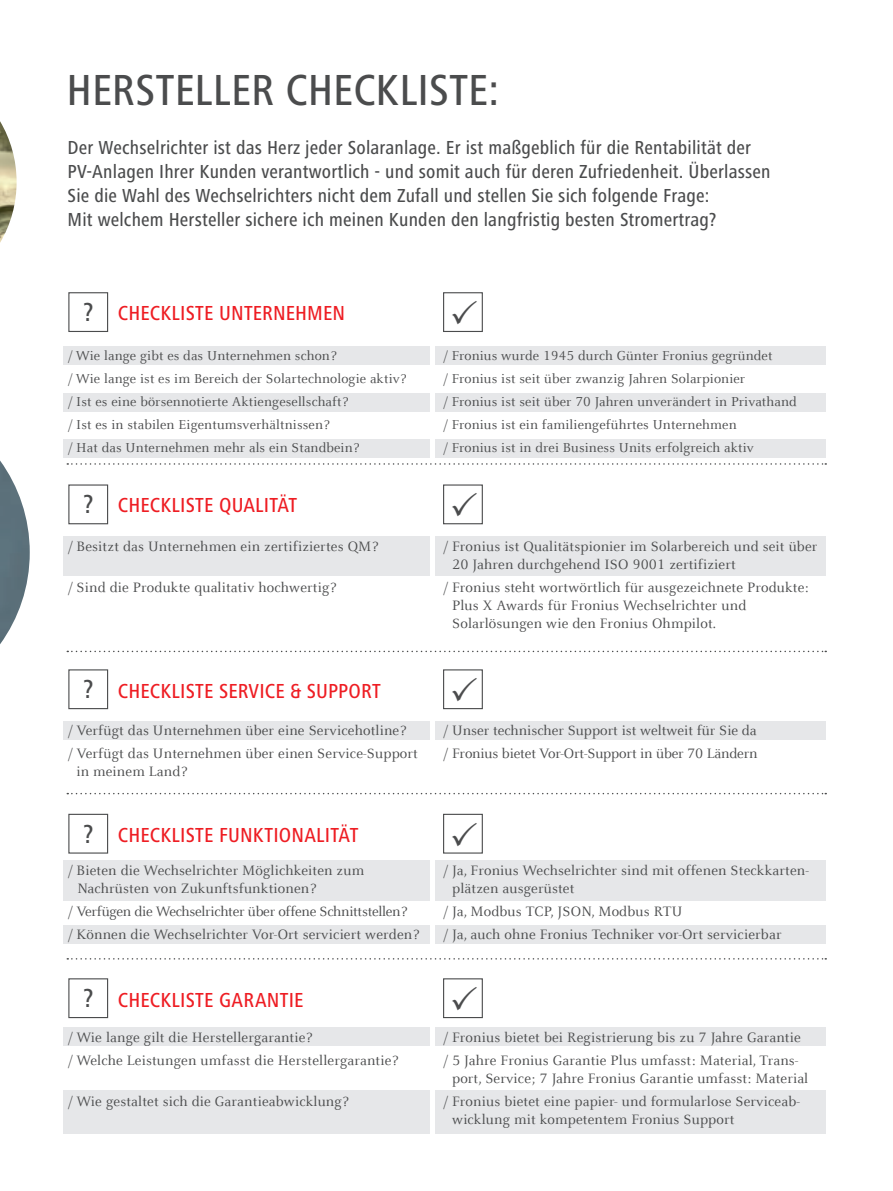
<style>
.page{position:relative;width:893px;height:1191px;background:#fff}
.page>*{position:absolute;margin:0;border:0;box-sizing:border-box;transform-origin:0 0}
.t1{font:500 condensed 45px "Frutiger Next LTW1 G";color:#4b4c4d}
.t2{font:500 condensed 21px "Frutiger Next LTW1 G";letter-spacing:.005em;color:#ee1d23}
.t3{font:500 condensed 19.5px/24px "Frutiger Next LTW1 G";letter-spacing:.01em;color:#4b4c4d}
.t4{font:15px/18px "Celeste Offc Pro";letter-spacing:.01em;color:#4b4c4d}
.t5{font:15px/23.1px "Celeste Offc Pro";letter-spacing:-.02em;color:#4b4c4d}
.t6{font:15px/23.1px "Celeste Offc Pro";letter-spacing:-.01em;color:#4b4c4d}
.t7{font:14.25px/23.1px "Celeste Offc Pro";letter-spacing:.01em;color:#4b4c4d}
.s1{font-size:27px;color:#4b4c4d}
</style>
<div class="page">
<img style="left:0;top:121px;width:17px;height:122px">
<img style="left:0;top:460px;width:30px;height:184px">
<div style="left:63px;top:720px;width:367px;height:19px;background:#e6e7e9"></div>
<div style="left:435px;top:720px;width:391px;height:19px;background:#e6e7e9"></div>
<div style="left:63px;top:536px;width:367px;height:40px;background:#e6e7e9"></div>
<div style="left:435px;top:536px;width:391px;height:40px;background:#e6e7e9"></div>
<div style="left:443px;top:292px;width:40px;height:40px;border:1px solid #4b4c4d"></div>
<div style="left:68px;top:292px;width:40px;height:40px;border:1px solid #4b4c4d"></div>
<svg style="left:67px;top:463px;width:759px;height:2px"></svg>
<div style="left:443px;top:484px;width:40px;height:40px;border:1px solid #4b4c4d"></div>
<div style="left:68px;top:484px;width:40px;height:40px;border:1px solid #4b4c4d"></div>
<svg style="left:67px;top:650px;width:759px;height:2px"></svg>
<div style="left:443px;top:669px;width:40px;height:40px;border:1px solid #4b4c4d"></div>
<div style="left:68px;top:669px;width:40px;height:40px;border:1px solid #4b4c4d"></div>
<div style="left:443px;top:813px;width:40px;height:40px;border:1px solid #4b4c4d"></div>
<div style="left:68px;top:813px;width:40px;height:40px;border:1px solid #4b4c4d"></div>
<svg style="left:67px;top:793px;width:759px;height:1px"></svg>
<div style="left:443px;top:978px;width:40px;height:40px;border:1px solid #4b4c4d"></div>
<div style="left:68px;top:978px;width:40px;height:40px;border:1px solid #4b4c4d"></div>
<svg style="left:67px;top:958px;width:759px;height:1px"></svg>
<div style="left:63px;top:346px;width:367px;height:19px;background:#e6e7e9"></div>
<div style="left:435px;top:346px;width:391px;height:19px;background:#e6e7e9"></div>
<div style="left:63px;top:393px;width:367px;height:19px;background:#e6e7e9"></div>
<div style="left:435px;top:393px;width:391px;height:19px;background:#e6e7e9"></div>
<div style="left:63px;top:438px;width:367px;height:19px;background:#e6e7e9"></div>
<div style="left:435px;top:438px;width:391px;height:19px;background:#e6e7e9"></div>
<div style="left:63px;top:860px;width:367px;height:40px;background:#e6e7e9"></div>
<div style="left:435px;top:860px;width:391px;height:40px;background:#e6e7e9"></div>
<div style="left:63px;top:925px;width:367px;height:19px;background:#e6e7e9"></div>
<div style="left:435px;top:925px;width:391px;height:19px;background:#e6e7e9"></div>
<div style="left:63px;top:1027px;width:367px;height:19px;background:#e6e7e9"></div>
<div style="left:435px;top:1027px;width:391px;height:19px;background:#e6e7e9"></div>
<div style="left:63px;top:1090px;width:367px;height:43px;background:#e6e7e9"></div>
<div style="left:435px;top:1090px;width:391px;height:43px;background:#e6e7e9"></div>
<h1 class="t1" style="left:67px;top:64px;width:47px">HERSTELLER</h1>
<h1 class="t1" style="left:286px;top:64px;width:132px">CHECKLISTE</h1>
<h1 class="t1" style="left:488px;top:64px;width:12px">:</h1>
<p class="t3" style="left:68px;top:136px;width:704px">Der Wechselrichter ist das Herz jeder Solaranlage. Er ist maßgeblich für die Rentabilität der PV-Anlagen I hrer Kunden verantwortlich - und somit auch für deren Zufriedenheit. Überlassen Sie die Wahl des Wechselrichters nicht dem Zufall und stellen Sie sich folgende Frage:<br>Mit welchem Hersteller sichere ich meinen Kunden den langfristig besten Stromertrag?</p>
<h2 class="t2" style="left:83px;top:300px;width:98px"><span class="s1">?</span> CHECKLISTE</h2>
<h2 class="t2" style="left:219px;top:300px;width:12px">UNTERNE</h2>
<h2 class="t2" style="left:295px;top:300px;width:39px">HMEN</h2>
<p class="t7" style="left:68px;top:343px;width:340px">/ Wie lange gibt es das Unternehmen schon?<br>/ Wie lange ist es im Bereich der Solartechnologie aktiv? / Ist es eine börsennotierte Aktiengesellschaft?<br>/ Ist es in stabilen Eigentumsverhältnissen?<br>/ Hat das Unternehmen mehr als ein Standbein?</p>
<p class="t7" style="left:444px;top:343px;width:355px">/ Fronius wurde 1945 durch Günter Fronius gegründet<br>/ Fronius ist seit über zwanzig Jahren Solarpionier<br>/ Fronius ist seit über 70 Jahren unverändert in Privathand / Fronius ist ein familiengeführtes Unternehmen<br>/ Fronius ist in drei Business Units erfolgreich aktiv</p>
<h2 class="t2" style="left:83px;top:493px;width:98px"><span class="s1">?</span> CHECKLISTE</h2>
<h2 class="t2" style="left:219px;top:493px;width:80px">Qualität</h2>
<p class="t4" style="left:68px;top:537px;width:312px">/ Besitzt das Unternehmen ein zertifiziertes QM?</p>
<p class="t4" style="left:68px;top:578px;width:270px">/ Sind die Produkte qualitativ hochwertig?</p>
<h2 class="t2" style="left:83px;top:678px;width:98px"><span class="s1">?</span> CHECKLISTE</h2>
<h2 class="t2" style="left:219px;top:678px;width:163px">Service &amp; Support</h2>
<p class="t4" style="left:68px;top:718px;width:351px;line-height:23.1px">/ Verfügt das Unternehmen über eine Servicehotline?<br>/ Verfügt das Unternehmen über einen Service-Support</p>
<p class="t4" style="left:76px;top:762px;width:113px">in meinem Land?</p>
<h2 class="t2" style="left:83px;top:823px;width:98px"><span class="s1">?</span> CHECKLISTE</h2>
<h2 class="t2" style="left:219px;top:823px;width:141px">Funktionalität</h2>
<p class="t4" style="left:77px;top:861px;width:288px;text-indent:-9px">/ Bieten die Wechselrichter Möglichkeiten zum<br>Nachrüsten von Zukunftsfunktionen?</p>
<p class="t5" style="left:68px;top:900px;width:353px">/ Verfügen die Wechselrichter über offene Schnittstellen?<br>/ Können die Wechselrichter Vor-Ort serviciert werden?</p>
<h2 class="t2" style="left:83px;top:987px;width:98px"><span class="s1">?</span> CHECKLISTE</h2>
<h2 class="t2" style="left:219px;top:987px;width:86px">Garantie</h2>
<p class="t4" style="left:68px;top:1025px;width:332px;line-height:23.1px">/ Wie lange gilt die Herstellergarantie?<br>/ Welche Leistungen umfasst die Herstellergarantie?</p>
<p class="t4" style="left:68px;top:1091px;width:282px">/ Wie gestaltet sich die Garantieabwicklung?</p>
<p class="t4" style="left:452px;top:537px;width:367px;text-indent:-8px">/ Fronius ist Qualitätspionier im Solarbereich und seit über<br>20 Jahren durchgehend ISO 9001 zertifiziert</p>
<p class="t4" style="left:452px;top:578px;width:358px;text-indent:-8px">/ Fronius steht wortwörtlich für ausgezeichnete Produkte:<br>Plus X Awards für Fronius Wechselrichter und<br>Solarlösungen wie den Fronius Ohmpilot.</p>
<p class="t6" style="left:444px;top:718px;width:315px">/ Unser technischer Support ist weltweit für Sie da / Fronius bietet Vor-Ort-Support in über 70 Ländern</p>
<p class="t4" style="left:452px;top:861px;width:358px;text-indent:-8px">/ Ja, Fronius Wechselrichter sind mit offenen Steckkarten&shy;plätzen ausgerüstet</p>
<p class="t4" style="left:444px;top:900px;width:339px;line-height:23.1px">/ Ja, Modbus TCP, JSON, Modbus RTU<br>/ Ja, auch ohne Fronius Techniker vor-Ort servicierbar</p>
<p class="t4" style="left:444px;top:1025px;width:358px;line-height:23.1px">/ Fronius bietet bei Registrierung bis zu 7 Jahre Garantie / 5 Jahre Fronius Garantie Plus umfasst: Material, Trans-</p>
<p class="t4" style="left:444px;top:1066px;width:366px;line-height:23.1px;text-align:center">port, Service; 7 Jahre Fronius Garantie umfasst: Material<br>/ Fronius bietet eine papier- und formularlose Serviceab-</p>
<p class="t4" style="left:452px;top:1110px;width:284px">wicklung mit kompetentem Fronius Support</p>
</div>
